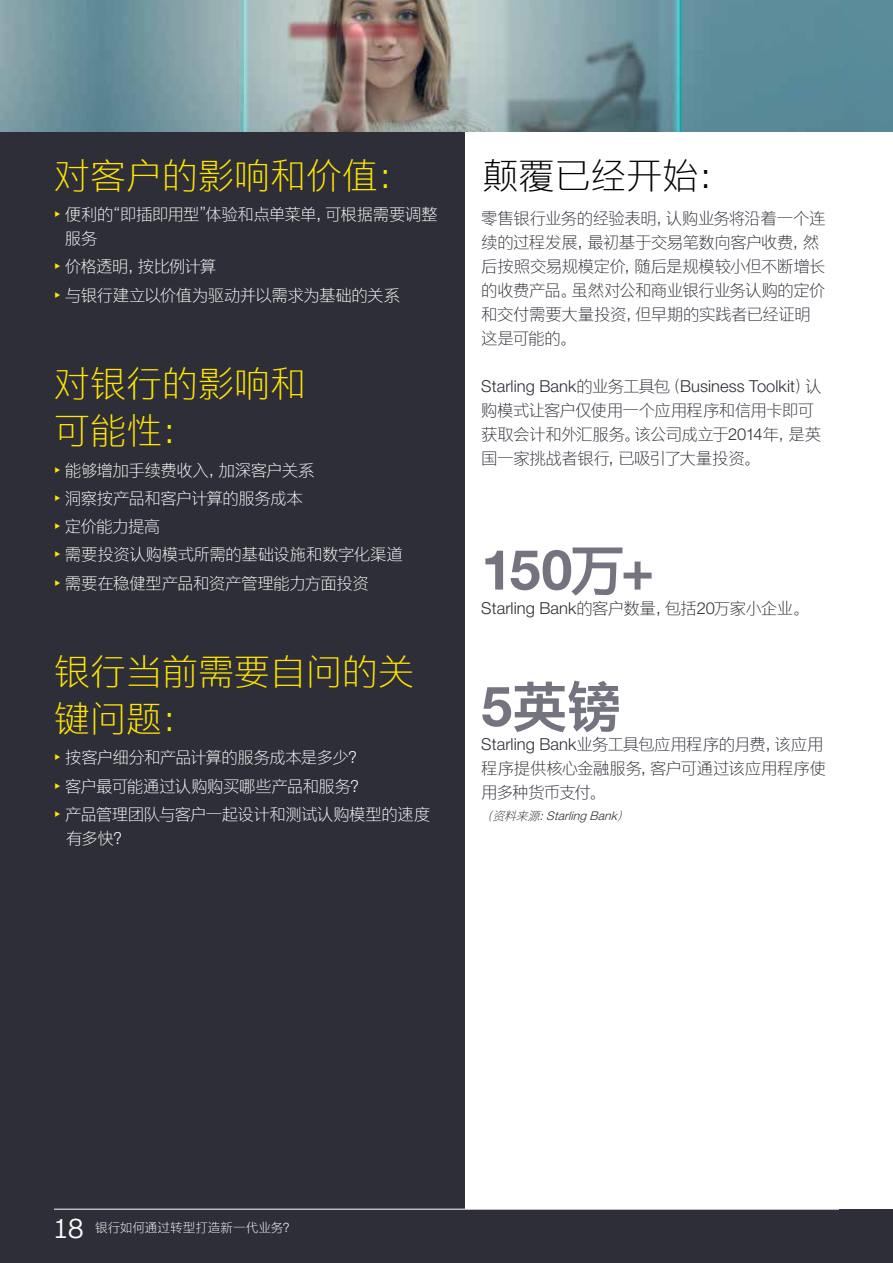
<style>
.page{position:relative;width:893px;height:1263px;background:#2e2e38}
.page>*{position:absolute;margin:0;border:0;box-sizing:border-box;transform-origin:0 0}
.t1{font:55.5px "M Ying Hei PRC W7";letter-spacing:-.025em;color:#747480}
.t2{font:36px/46.8px "M Ying Hei PRC W3";color:#ffe600}
.t3{font:36px "M Ying Hei PRC W3";color:#000}
.t4{font:16.5px/24px "M Ying Hei PRC W3";letter-spacing:-.03em;color:#2e2e38}
.t5{font:16.5px/24px "M Ying Hei PRC W3";letter-spacing:-.035em;color:#fff}
.t6{font:16.5px "M Ying Hei PRC W3";letter-spacing:-.01em;color:#2e2e38}
.t7{font:16.5px "M Ying Hei PRC W3";letter-spacing:-.055em;color:#fff}
.t8{font:12.75px "M Ying Hei PRC W3";letter-spacing:-.015em;color:#fff}
.t9{font:italic 12px "M Ying Hei PRC W3";color:#2e2e38}
.s1{font-family:"EY Interstate";font-weight:300;color:#ffe600}
.s2{font-family:"EY Interstate";font-weight:300;font-size:27px}
</style>
<div class="page">
<hr style="left:54px;top:1209px;width:785px;height:1px;background:#fff">
<div style="left:465px;top:128px;width:428px;height:1081px;background:#fff"></div>
<img style="left:102px;top:0;width:742px;height:132px">
<div style="left:844px;top:0;width:49px;height:132px;background:#588b99"></div>
<img style="left:0;top:0;width:102px;height:132px">
<h2 class="t2" style="left:54px;top:151px;width:361px">对客户的影响和价值：</h2>
<h2 class="t3" style="left:482px;top:153px;width:253px">颠覆已经开始：</h2>
<p class="t5" style="left:65px;top:202px;width:374px;text-indent:-11px"><span class="s1">•</span> 便利的“即插即用型”体验和点单菜单，可根据需要调整服务</p>
<p class="t7" style="left:54px;top:256px;width:164px"><span class="s1">•</span> 价格透明，按比例计算</p>
<p class="t5" style="left:54px;top:283px;width:348px"><span class="s1">•</span> 与银行建立以价值为驱动并以需求为基础的关系</p>
<p class="t4" style="left:481px;top:206px;width:346px">零售银行业务的经验表明，认购业务将沿着一个连续的过程发展，最初基于交易笔数向客户收费，然后按照交易规模定价，随后是规模较小但不断增长的收费产品。虽然对公和商业银行业务认购的定价和交付需要大量投资，但早期的实践者已经证明这是可能的。</p>
<p class="t4" style="left:481px;top:374px;width:342px">Starling Bank的业务工具包（Business Toolkit）认购模式让客户仅使用一个应用程序和信用卡即可获取会计和外汇服务。该公司成立于2014年，是英国一家挑战者银行，已吸引了大量投资。</p>
<h2 class="t2" style="left:54px;top:360px;width:253px">对银行的影响和可能性：</h2>
<p class="t5" style="left:54px;top:458px;width:262px"><span class="s1">•</span> 能够增加手续费收入，加深客户关系</p>
<p class="t5" style="left:54px;top:486px;width:250px"><span class="s1">•</span> 洞察按产品和客户计算的服务成本</p>
<p class="t5" style="left:54px;top:514px;width:108px"><span class="s1">•</span> 定价能力提高</p>
<p class="t5" style="left:54px;top:542px;width:350px"><span class="s1">•</span> 需要投资认购模式所需的基础设施和数字化渠道</p>
<p class="t5" style="left:54px;top:571px;width:317px"><span class="s1">•</span> 需要在稳健型产品和资产管理能力方面投资</p>
<h1 class="t1" style="left:481px;top:535px;width:174px">150万+</h1>
<p class="t6" style="left:481px;top:598px;width:329px">Starling Bank的客户数量，包括20万家小企业。</p>
<h2 class="t2" style="left:54px;top:648px;width:361px">银行当前需要自问的关键问题：</h2>
<p class="t5" style="left:54px;top:745px;width:312px"><span class="s1">•</span> 按客户细分和产品计算的服务成本是多少？</p>
<p class="t5" style="left:54px;top:774px;width:314px"><span class="s1">•</span> 客户最可能通过认购购买哪些产品和服务？</p>
<p class="t5" style="left:66px;top:802px;width:366px;text-indent:-12px"><span class="s1">•</span> 产品管理团队与客户一起设计和测试认购模型的速度有多快？</p>
<h1 class="t1" style="left:481px;top:672px;width:142px">5英镑</h1>
<p class="t4" style="left:481px;top:732px;width:346px">Starling Bank业务工具包应用程序的月费，该应用程序提供核心金融服务，客户可通过该应用程序使用多种货币支付。</p>
<p class="t9" style="left:481px;top:809px;width:152px">（资料来源:StarlingBank）</p>
<p class="t8" style="left:52px;top:1219px;width:244px"><span class="s2">18</span> 银行如何通过转型打造新一代业务？</p>
</div>
